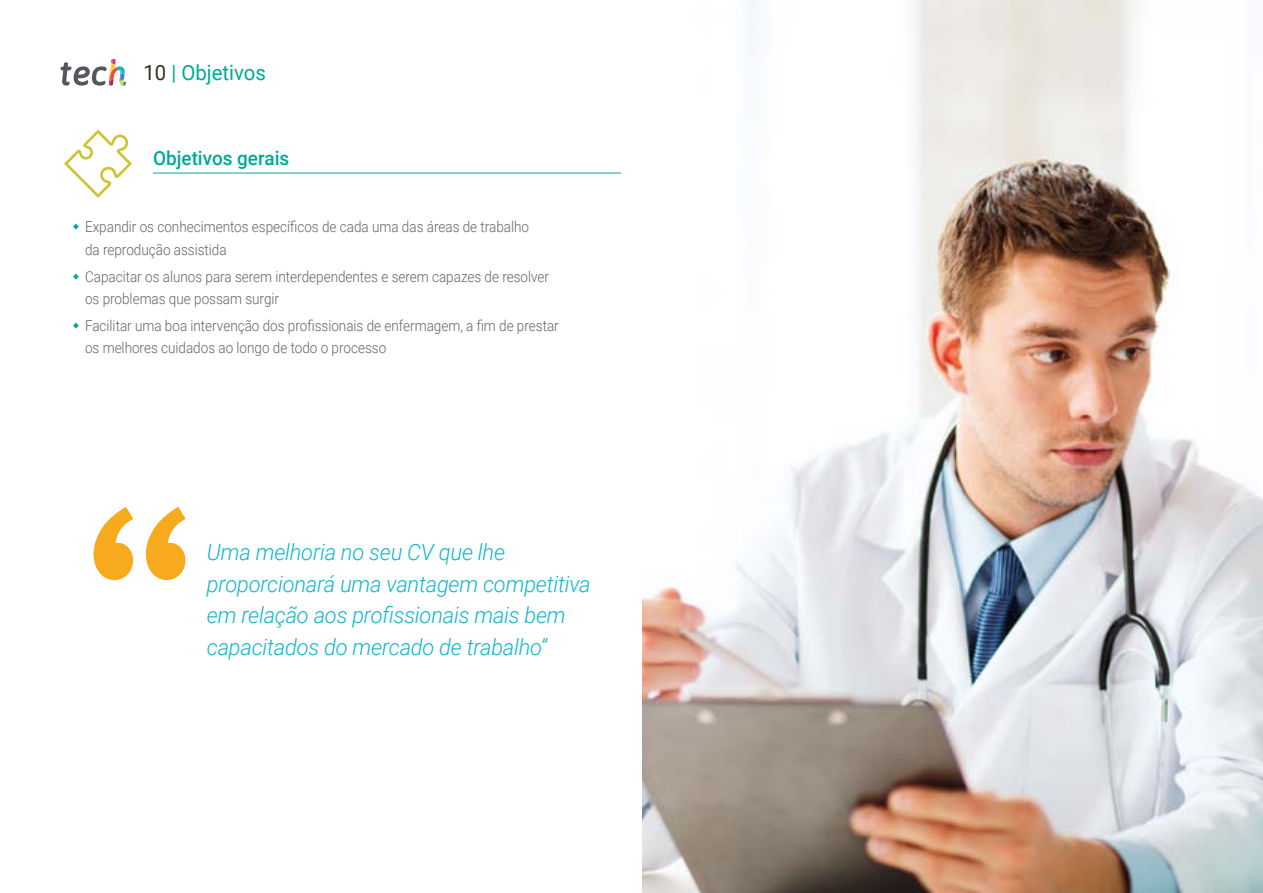
<style>
.page{position:relative;width:1263px;height:893px;background:#fff}
.page>*{position:absolute;margin:0;border:0;box-sizing:border-box;transform-origin:0 0}
.t1{font:italic 300 22.5px/31.5px "Roboto";letter-spacing:-.01em;color:#0fb6cf}
.t2{font:21px "Roboto";color:#00a996}
.t3{font:500 19.5px "Roboto";color:#00a996}
.t4{font:300 15px/22.5px "Roboto";color:#61646a;scale:.9 1}
.s1{color:#312e20}
</style>
<div class="page">
<img style="left:642px;top:0;width:621px;height:893px">
<hr style="left:153px;top:173px;width:468px;height:1px;background:#00a996">
<svg style="left:64px;top:130px;width:68px;height:68px"></svg>
<svg style="left:61px;top:59px;width:65px;height:27px"></svg>
<svg style="left:94px;top:507px;width:92px;height:73px"></svg>
<h2 class="t2" style="left:144px;top:57px;width:124px"><span class="s1">10</span> | Objetivos</h2>
<h3 class="t3" style="left:153px;top:144px;width:138px">Objetivos gerais</h3>
<p class="t4" style="left:85px;top:215px;width:495px">Expandir os conhecimentos específicos de cada uma das áreas de trabalho da reprodução assistida</p>
<p class="t4" style="left:85px;top:264px;width:517px">Capacitar os alunos para serem interdependentes e serem capazes de resolver os problemas que possam surgir</p>
<p class="t4" style="left:85px;top:314px;width:528px">Facilitar uma boa intervenção dos profissionais de enfermagem, a fim de prestar os melhores cuidados ao longo de todo o processo</p>
<h1 class="t1" style="left:207px;top:536px;width:385px">Uma melhoria no seu CV que lhe proporcionará uma vantagem competitiva em relação aos profissionais mais bem capacitados do mercado de trabalho”</h1>
</div>
